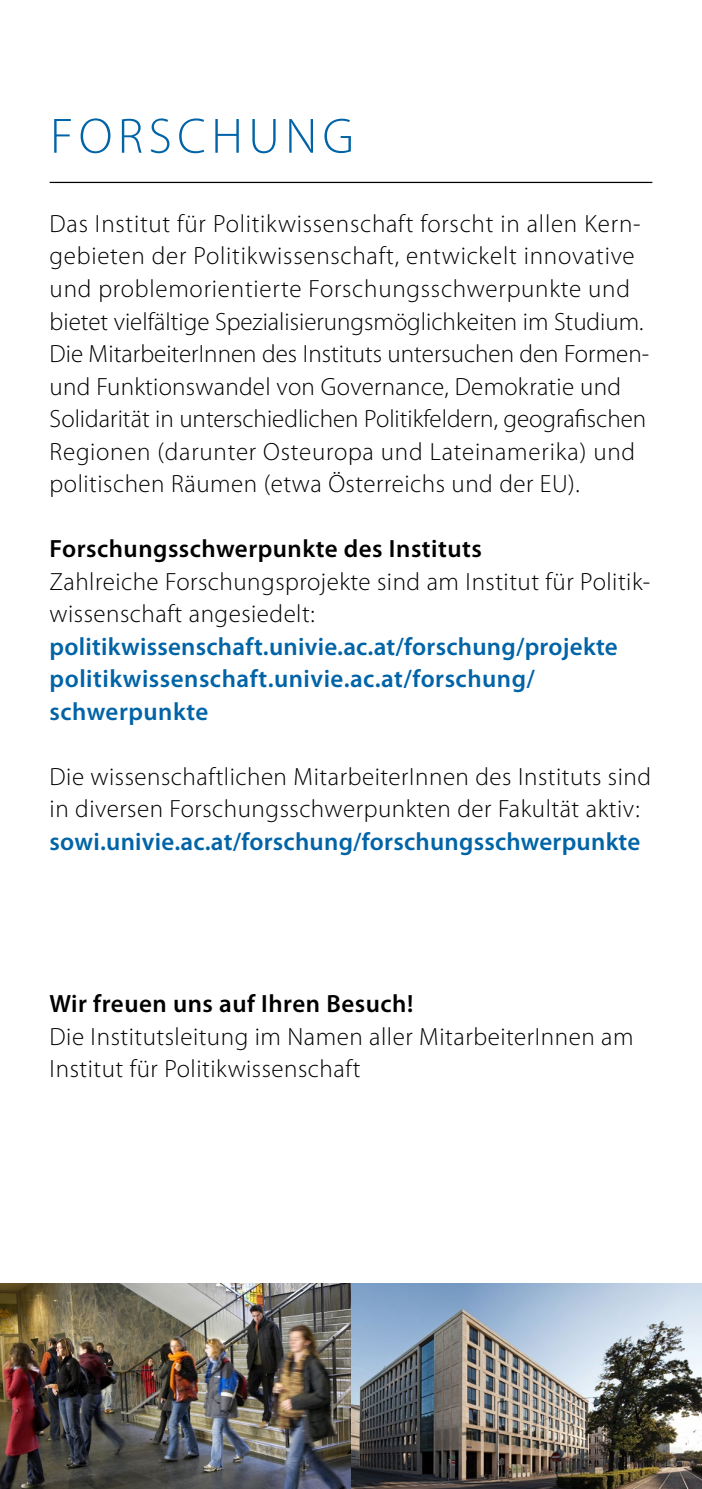
<style>
.page{position:relative;width:702px;height:1489px;background:#fff}
.page>*{position:absolute;margin:0;border:0;box-sizing:border-box;transform-origin:0 0}
.t1{font:300 50px "Myriad Pro";letter-spacing:.11em;color:#0064a7}
.t2{font:300 25px/32.5px "Myriad Pro";letter-spacing:.02em;color:#000}
.t3{font:600 25px/32.5px "Myriad Pro";letter-spacing:.01em;color:#0064a7}
.t4{font:600 25px "Myriad Pro";letter-spacing:.02em;color:#000}
</style>
<div class="page">
<hr style="left:50px;top:182px;width:602px;height:1px;background:#000">
<img style="left:0;top:1283px;width:702px;height:205px">
<h1 class="t1" style="left:50px;top:106px;width:305px">Forschung</h1>
<p class="t2" style="left:50px;top:207px;width:601px">Das Institut für Politikwissenschaft forscht in allen Kern&shy;gebieten der Politikwissenschaft, entwickelt innovative und problemorientierte Forschungsschwerpunkte und bietet vielfältige Spezialisierungsmöglichkeiten im Studium.<br>Die MitarbeiterInnen des Instituts untersuchen den Formen&shy;und Funktionswandel von Governance, Demokratie und Solidarität in unterschiedlichen Politikfeldern, geografischen Regionen (darunter Osteuropa und Lateinamerika) und politischen Räumen (etwa Österreichs und der EU).</p>
<p class="t4" style="left:50px;top:533px;width:433px">Forschungsschwerpunkte des Instituts</p>
<p class="t2" style="left:50px;top:565px;width:602px">Zahlreiche Forschungsprojekte sind am Institut für Politik&shy;wissenschaft angesiedelt:</p>
<p class="t3" style="left:50px;top:629px;width:569px">politikwissenschaft.univie.ac.at/forschung/projekte politikwissenschaft.univie.ac.at/forschung/ schwerpunkte</p>
<p class="t2" style="left:50px;top:760px;width:603px">Die wissenschaftlichen MitarbeiterInnen des Instituts sind in diversen Forschungsschwerpunkten der Fakultät aktiv:</p>
<p class="t3" style="left:50px;top:824px;width:592px">sowi.univie.ac.at/forschung/forschungsschwerpunkte</p>
<p class="t4" style="left:50px;top:988px;width:365px">Wir freuen uns auf Ihren Besuch!</p>
<p class="t2" style="left:50px;top:1020px;width:585px">Die Institutsleitung im Namen aller MitarbeiterInnen am<br>Institut für Politikwissenschaft</p>
</div>
